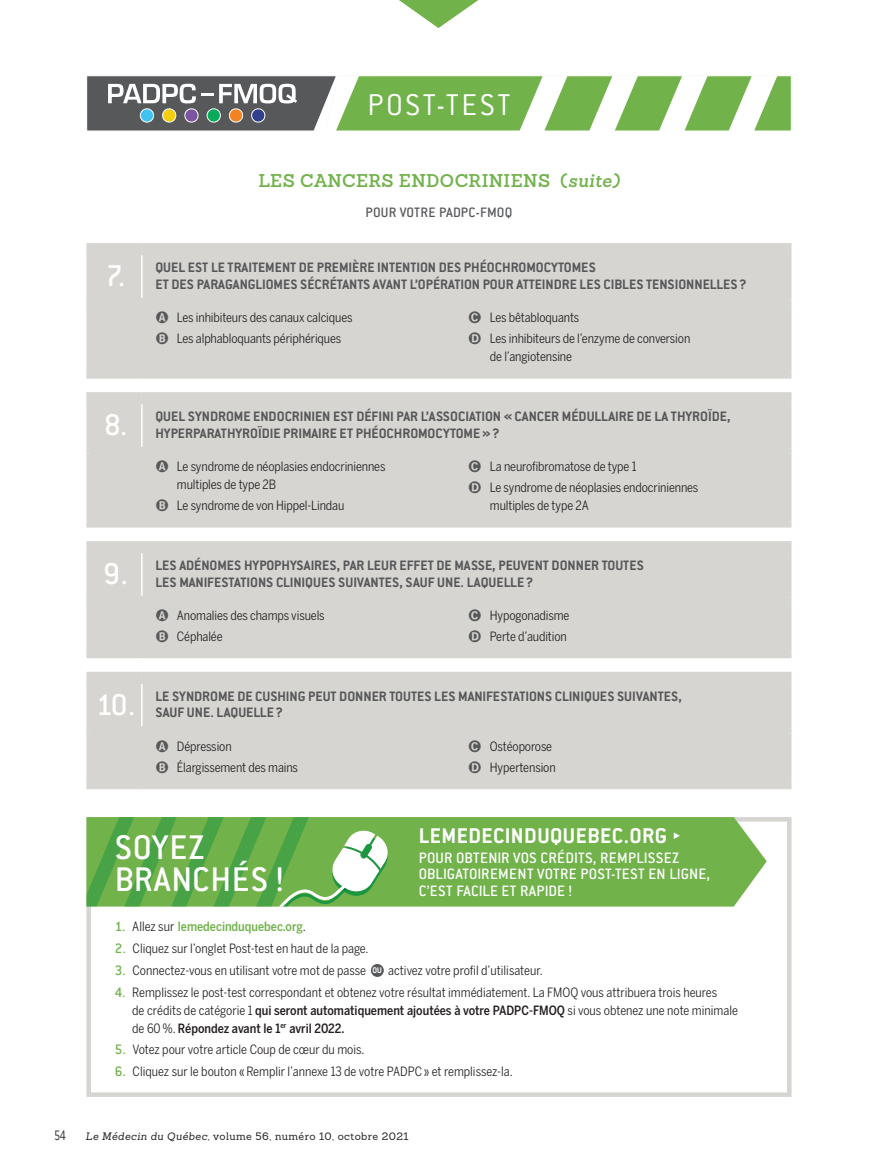
<style>
.page{position:relative;width:878px;height:1175px;background:#fff}
.page>*{position:absolute;margin:0;border:0;box-sizing:border-box;transform-origin:0 0}
.t1{font:500 37.5px/31.5px "Conduit ITC Std";letter-spacing:.02em;color:#fff}
.t2{font:300 33px "Conduit ITC Std";letter-spacing:.075em;color:#fff}
.t3{font:700 23.4px "Conduit ITC Std";letter-spacing:.02em;color:#fff}
.t4{font:600 18px "Sanchez Slab";letter-spacing:.02em;color:#71b24b}
.t5{font:500 16.5px/16.5px "Conduit ITC Std";letter-spacing:.01em;color:#fff}
.t6{font:700 15px/16.5px "Conduit ITC Std";color:#57585a}
.t7{font:500 15px "Conduit ITC Std";letter-spacing:.02em;color:#57585a}
.t8{font:300 15px "Conduit ITC Std";color:#231f20;scale:.8 1}
.t9{font:12.75px/20.7px "Benton Sans Cond";letter-spacing:-.01em;color:#231f20}
.t10{font:500 12.75px "Benton Sans Cond";color:#71b24b}
.t11{font:10.5px "Sanchez Slab";letter-spacing:.04em;color:#231f20}
.t12{font:700 9px "Conduit ITC Std";color:#fff}
.s1{font-style:italic}
.s2{font-weight:500;font-size:33px;color:#fff}
.s3{font-family:"Bundesbahn Pi One";font-size:13.5px;color:#57585a}
.s4{font-family:"Conduit ITC Std";font-size:15px}
.s5{font-weight:400;color:#231f20}
.s6{font-family:"Conduit ITC Std";font-weight:500;font-size:15px;color:#71b24b}
.s7{font-weight:500}
</style>
<div class="page">
<svg style="left:399px;top:0;width:79px;height:28px"></svg>
<svg style="left:87px;top:75px;width:705px;height:56px"></svg>
<svg style="left:86px;top:817px;width:705px;height:279px"></svg>
<div style="left:390px;top:817px;width:376px;height:89px;background:#71b24b"></div>
<svg style="left:86px;top:817px;width:304px;height:89px;background:#71b459"></svg>
<div style="left:371px;top:964px;width:13px;height:13px;background:#57585a;border-radius:50%"></div>
<div style="left:92px;top:255px;width:693px;height:117px;background:#d6d5d2"></div>
<hr style="left:141px;top:255px;width:2px;height:43px;background:#fff">
<div style="left:86px;top:255px;width:6px;height:44px;background:#d6d5d2"></div>
<div style="left:86px;top:243px;width:56px;height:12px;background:#d6d5d2"></div>
<div style="left:142px;top:243px;width:649px;height:12px;background:#d6d5d2"></div>
<div style="left:785px;top:255px;width:6px;height:44px;background:#d6d5d2"></div>
<svg style="left:86px;top:299px;width:6px;height:6px"></svg>
<hr style="left:92px;top:298px;width:50px;height:3px;background:#d6d5d2">
<hr style="left:142px;top:298px;width:643px;height:3px;background:#d6d5d2">
<svg style="left:785px;top:299px;width:6px;height:6px"></svg>
<div style="left:86px;top:305px;width:6px;height:67px;background:#d6d5d2"></div>
<div style="left:86px;top:372px;width:56px;height:6px;background:#d6d5d2"></div>
<div style="left:785px;top:305px;width:6px;height:67px;background:#d6d5d2"></div>
<div style="left:142px;top:372px;width:649px;height:6px;background:#d6d5d2"></div>
<div style="left:92px;top:404px;width:693px;height:117px;background:#d6d5d2"></div>
<hr style="left:141px;top:404px;width:2px;height:43px;background:#fff">
<div style="left:86px;top:404px;width:6px;height:44px;background:#d6d5d2"></div>
<div style="left:86px;top:392px;width:56px;height:12px;background:#d6d5d2"></div>
<div style="left:142px;top:392px;width:649px;height:12px;background:#d6d5d2"></div>
<div style="left:785px;top:404px;width:6px;height:44px;background:#d6d5d2"></div>
<svg style="left:86px;top:448px;width:6px;height:6px"></svg>
<hr style="left:92px;top:447px;width:50px;height:3px;background:#d6d5d2">
<hr style="left:142px;top:447px;width:643px;height:3px;background:#d6d5d2">
<svg style="left:785px;top:448px;width:6px;height:6px"></svg>
<div style="left:86px;top:454px;width:6px;height:67px;background:#d6d5d2"></div>
<div style="left:86px;top:521px;width:56px;height:6px;background:#d6d5d2"></div>
<div style="left:785px;top:454px;width:6px;height:67px;background:#d6d5d2"></div>
<div style="left:142px;top:521px;width:649px;height:6px;background:#d6d5d2"></div>
<div style="left:92px;top:553px;width:693px;height:99px;background:#d6d5d2"></div>
<hr style="left:141px;top:553px;width:2px;height:43px;background:#fff">
<div style="left:86px;top:553px;width:6px;height:44px;background:#d6d5d2"></div>
<div style="left:86px;top:541px;width:56px;height:12px;background:#d6d5d2"></div>
<div style="left:142px;top:541px;width:649px;height:12px;background:#d6d5d2"></div>
<div style="left:785px;top:553px;width:6px;height:44px;background:#d6d5d2"></div>
<svg style="left:86px;top:597px;width:6px;height:6px"></svg>
<hr style="left:92px;top:596px;width:50px;height:3px;background:#d6d5d2">
<hr style="left:142px;top:596px;width:643px;height:3px;background:#d6d5d2">
<svg style="left:785px;top:597px;width:6px;height:6px"></svg>
<div style="left:86px;top:603px;width:6px;height:49px;background:#d6d5d2"></div>
<div style="left:86px;top:652px;width:56px;height:6px;background:#d6d5d2"></div>
<div style="left:785px;top:603px;width:6px;height:49px;background:#d6d5d2"></div>
<div style="left:142px;top:652px;width:649px;height:6px;background:#d6d5d2"></div>
<div style="left:92px;top:684px;width:693px;height:99px;background:#d6d5d2"></div>
<hr style="left:141px;top:684px;width:2px;height:42px;background:#fff">
<div style="left:86px;top:684px;width:6px;height:44px;background:#d6d5d2"></div>
<div style="left:86px;top:672px;width:56px;height:12px;background:#d6d5d2"></div>
<div style="left:142px;top:672px;width:649px;height:12px;background:#d6d5d2"></div>
<div style="left:785px;top:684px;width:6px;height:44px;background:#d6d5d2"></div>
<svg style="left:86px;top:728px;width:6px;height:5px"></svg>
<hr style="left:92px;top:726px;width:50px;height:3px;background:#d6d5d2">
<hr style="left:142px;top:726px;width:643px;height:3px;background:#d6d5d2">
<svg style="left:785px;top:728px;width:6px;height:5px"></svg>
<div style="left:86px;top:733px;width:6px;height:50px;background:#d6d5d2"></div>
<div style="left:86px;top:783px;width:56px;height:6px;background:#d6d5d2"></div>
<div style="left:785px;top:733px;width:6px;height:50px;background:#d6d5d2"></div>
<div style="left:142px;top:783px;width:649px;height:6px;background:#d6d5d2"></div>
<svg style="left:674px;top:832px;width:6px;height:7px"></svg>
<h2 class="t2" style="left:367px;top:85px;width:144px">POST-TEST</h2>
<h3 class="t4" style="left:258px;top:168px;width:362px">LES CANCERS ENDOCRINIENS (<span class="s1">suite)</span></h3>
<p class="t7" style="left:365px;top:203px;width:148px">POUR VOTRE PADPC-FMOQ</p>
<p class="t6" style="left:155px;top:259px;width:593px;text-indent:-49px"><span class="s2">7.</span> QUEL EST LE TRAITEMENT DE PREMIÈRE INTENTION DES PHÉOCHROMOCYTOMES<br>ET DES PARAGANGLIOMES SÉCRÉTANTS AVANT L’OPÉRATION POUR ATTEINDRE LES CIBLES TENSIONNELLES ?</p>
<p class="t9" style="left:155px;top:307px;width:199px"><span class="s3">A</span> Les inhibiteurs des canaux calciques<br><span class="s3">B</span> Les alphabloquants périphériques</p>
<p class="t9" style="left:468px;top:307px;width:223px"><span class="s3">C</span> Les bêtabloquants<br><span class="s3">D</span> Les inhibiteurs de l’enzyme de conversion</p>
<p class="t9" style="left:490px;top:346px;width:84px">de l’angiotensine</p>
<p class="t6" style="left:155px;top:408px;width:576px;text-indent:-51px"><span class="s2">8.</span> QUEL SYNDROME ENDOCRINIEN EST DÉFINI PAR L’ASSOCIATION « CANCER MÉDULLAIRE DE LA THYROÏDE,<br>HYPERPARATHYROÏDIE PRIMAIRE ET PHÉOCHROMOCYTOME » ?</p>
<p class="t9" style="left:177px;top:457px;width:210px;line-height:18px;text-indent:-22px"><span class="s3">A</span> Le syndrome de néoplasies endocriniennes multiples de type 2B</p>
<p class="t9" style="left:155px;top:495px;width:190px"><span class="s3">B</span> Le syndrome de von Hippel-Lindau</p>
<p class="t9" style="left:468px;top:456px;width:231px"><span class="s3">C</span> La neurofibromatose de type 1<br><span class="s3">D</span> Le syndrome de néoplasies endocriniennes</p>
<p class="t9" style="left:490px;top:495px;width:100px">multiples de type 2A</p>
<p class="t6" style="left:155px;top:556px;width:490px;text-indent:-52px"><span class="s2">9.</span> LES ADÉNOMES HYPOPHYSAIRES, PAR LEUR EFFET DE MASSE, PEUVENT DONNER TOUTES<br>LES MANIFESTATIONS CLINIQUES SUIVANTES, SAUF UNE. LAQUELLE ?</p>
<p class="t9" style="left:155px;top:605px;width:171px"><span class="s3">A</span> Anomalies des champs visuels<br><span class="s3">B</span> Céphalée</p>
<p class="t9" style="left:468px;top:605px;width:103px"><span class="s3">C</span> Hypogonadisme<br><span class="s3">D</span> Perte d’audition</p>
<p class="t6" style="left:155px;top:687px;width:528px;text-indent:-59px"><span class="s2">10.</span> LE SYNDROME DE CUSHING PEUT DONNER TOUTES LES MANIFESTATIONS CLINIQUES SUIVANTES,<br>SAUF UNE. LAQUELLE ?</p>
<p class="t9" style="left:155px;top:735px;width:144px"><span class="s3">A</span> Dépression<br><span class="s3">B</span> Élargissement des mains</p>
<p class="t9" style="left:468px;top:735px;width:89px"><span class="s3">C</span> Ostéoporose<br><span class="s3">D</span> Hypertension</p>
<h3 class="t3" style="left:418px;top:821px;width:250px">LEMEDECINDUQUEBEC.ORG</h3>
<p class="t5" style="left:418px;top:848px;width:293px">POUR OBTENIR VOS CRÉDITS, REMPLISSEZ<br>OBLIGATOIREMENT VOTRE POST-TEST EN LIGNE,<br>C’EST FACILE ET RAPIDE !</p>
<h1 class="t1" style="left:115px;top:830px;width:172px">SOYEZ<br>BRANCHÉS !</h1>
<p class="t10" style="left:115px;top:919px;width:193px"><span class="s4">1.</span> <span class="s5">Allez sur</span> lemedecinduquebec.org<span class="s5">.</span></p>
<p class="t9" style="left:115px;top:938px;width:255px"><span class="s6">2.</span> Cliquez sur l’onglet Post-test en haut de la page.</p>
<p class="t9" style="left:115px;top:959px;width:253px"><span class="s6">3.</span> Connectez-vous en utilisant votre mot de passe</p>
<p class="t9" style="left:388px;top:959px;width:156px">activez votre profil d’utilisateur.</p>
<p class="t9" style="left:132px;top:982px;width:607px;line-height:18px;text-indent:-17px"><span class="s6">4.</span> Remplissez le post-test correspondant et obtenez votre résultat immédiatement. La FMOQ vous attribuera trois heures<br>de crédits de catégorie 1 <span class="s7">qui seront automatiquement ajoutées à votre PADPC-FMOQ</span> si vous obtenez une note minimale de 60 %. <span class="s7">Répondez avant le 1</span><sup>er</sup> <span class="s7">avril 2022.</span></p>
<p class="t9" style="left:115px;top:1039px;width:251px"><span class="s6">5.</span> Votez pour votre article Coup de cœur du mois.</p>
<p class="t9" style="left:115px;top:1061px;width:399px"><span class="s6">6.</span> Cliquez sur le bouton « Remplir l’annexe 13 de votre PADPC » et remplissez-la.</p>
<p class="t12" style="left:372px;top:965px;width:11px">OU</p>
<p class="t8" style="left:54px;top:1126px;width:16px">54</p>
<p class="t11" style="left:86px;top:1129px;width:324px"><span class="s1">Le Médecin du Québec</span>, volume 56, numéro 10, octobre 2021</p>
</div>
